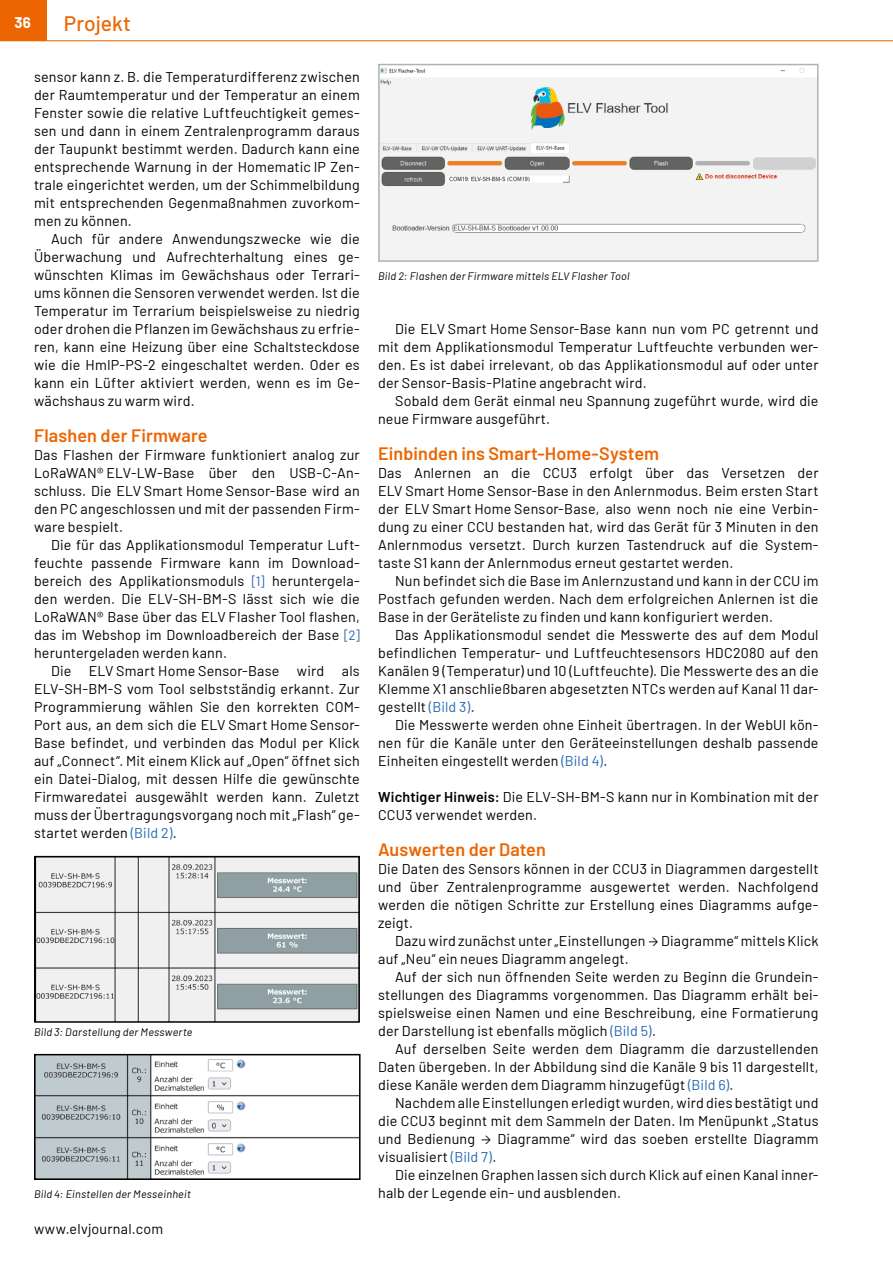
<style>
.page{position:relative;width:893px;height:1263px;background:#fff}
.page>*{position:absolute;margin:0;border:0;box-sizing:border-box;transform-origin:0 0}
.t1{font:500 21px "Barlow";color:#ec6502}
.ZZ{font:600 18px "Barlow";letter-spacing:.005em;color:#ec6502}
.t2{font:700 15px "Barlow";color:#fff}
.Fließtext_Neue_Zeile{font:14.25px/18px "Barlow";letter-spacing:.015em;color:#000;text-align:justify}
.Fließtext_Neuer_Absa{font:14.25px/18px "Barlow";letter-spacing:.015em;color:#000;text-align:justify}
.Bildunterschrift{font:italic 10.8px "Barlow";letter-spacing:.025em;color:#000}
.s1{font-size:13.5px;color:#2769b2}
.s2{color:#2769b2}
.s3{font-weight:600}
</style>
<div class="page">
<div style="left:0;top:0;width:47px;height:40px;background:#ec6502"></div>
<hr style="left:0;top:40px;width:893px;height:1px;background:#ec6502">
<img style="left:381px;top:67px;width:435px;height:192px">
<div style="left:378px;top:64px;width:441px;height:198px;border:2px solid #b1b2b3"></div>
<img style="left:37px;top:859px;width:320px;height:161px">
<div style="left:34px;top:856px;width:326px;height:167px;border:2px solid #000"></div>
<img style="left:37px;top:1057px;width:321px;height:120px">
<div style="left:34px;top:1054px;width:327px;height:126px;border:2px solid #000"></div>
<p class="t2" style="left:14px;top:11px;width:18px">36</p>
<h1 class="t1" style="left:64px;top:8px;width:69px">Projekt</h1>
<p class="Fließtext_Neuer_Absa" style="left:34px;top:67px;width:327px">sensor kann z. B. die Temperaturdifferenz zwischen der Raumtemperatur und der Temperatur an einem Fenster sowie die relative Luftfeuchtigkeit gemes&shy;sen und dann in einem Zentralenprogramm daraus der Taupunkt bestimmt werden. Dadurch kann eine entsprechende Warnung in der Homematic IP Zen&shy;trale eingerichtet werden, um der Schimmelbildung mit entsprechenden Gegenmaßnahmen zuvorkom&shy;men zu können.</p>
<p class="Fließtext_Neue_Zeile" style="left:34px;top:229px;width:327px;text-indent:17px">Auch für andere Anwendungszwecke wie die Überwachung und Aufrechterhaltung eines ge&shy;wünschten Klimas im Gewächshaus oder Terrari&shy;ums können die Sensoren verwendet werden. Ist die Temperatur im Terrarium beispielsweise zu niedrig oder drohen die Pflanzen im Gewächshaus zu erfrie&shy;ren, kann eine Heizung über eine Schaltsteckdose wie die HmIP-PS-2 eingeschaltet werden. Oder es kann ein Lüfter aktiviert werden, wenn es im Ge&shy;wächshaus zu warm wird.</p>
<p class="ZZ" style="left:34px;top:422px;width:175px">Flashen der Firmware</p>
<p class="Fließtext_Neuer_Absa" style="left:34px;top:445px;width:327px">Das Flashen der Firmware funktioniert analog zur LoRaWAN® ELV-LW-Base über den USB-C-An&shy;schluss. Die ELV Smart Home Sensor-Base wird an den PC angeschlossen und mit der passenden Firm&shy;ware bespielt.</p>
<p class="Fließtext_Neue_Zeile" style="left:34px;top:535px;width:327px;text-indent:17px">Die für das Applikationsmodul Temperatur Luft&shy;feuchte passende Firmware kann im Download&shy;bereich des Applikationsmoduls <span class="s1">[1]</span> heruntergela&shy;den werden. Die ELV-SH-BM-S lässt sich wie die LoRaWAN® Base über das ELV Flasher Tool flashen, das im Webshop im Downloadbereich der Base <span class="s1">[2] </span>heruntergeladen werden kann.</p>
<p class="Fließtext_Neue_Zeile" style="left:34px;top:661px;width:327px;text-indent:17px">Die ELV Smart Home Sensor-Base wird als ELV-SH-BM-S vom Tool selbstständig erkannt. Zur Programmierung wählen Sie den korrekten COM-Port aus, an dem sich die ELV Smart Home Sensor-Base befindet, und verbinden das Modul per Klick auf „Connect“. Mit einem Klick auf „Open“ öffnet sich ein Datei-Dialog, mit dessen Hilfe die gewünschte Firmwaredatei ausgewählt werden kann. Zuletzt muss der Übertragungsvorgang noch mit „Flash“ ge&shy;startet werden <span class="s2">(Bild 2)</span>.</p>
<p class="Bildunterschrift" style="left:34px;top:1024px;width:160px">Bild 3: Darstellung der Messwerte</p>
<p class="Bildunterschrift" style="left:34px;top:1186px;width:158px">Bild 4: Einstellen der Messeinheit</p>
<p class="Fließtext_Neue_Zeile" style="left:34px;top:1219px;width:131px">www.elvjournal.com</p>
<p class="Bildunterschrift" style="left:378px;top:268px;width:253px">Bild 2: Flashen der Firmware mittels ELV Flasher Tool</p>
<p class="Fließtext_Neue_Zeile" style="left:378px;top:319px;width:442px;text-indent:17px">Die ELV Smart Home Sensor-Base kann nun vom PC getrennt und mit dem Applikationsmodul Temperatur Luftfeuchte verbunden wer&shy;den. Es ist dabei irrelevant, ob das Applikationsmodul auf oder unter der Sensor-Basis-Platine angebracht wird.</p>
<p class="Fließtext_Neue_Zeile" style="left:378px;top:391px;width:442px;text-indent:17px">Sobald dem Gerät einmal neu Spannung zugeführt wurde, wird die neue Firmware ausgeführt.</p>
<p class="ZZ" style="left:378px;top:440px;width:282px">Einbinden ins Smart-Home-System</p>
<p class="Fließtext_Neuer_Absa" style="left:378px;top:463px;width:442px">Das Anlernen an die CCU3 erfolgt über das Versetzen der ELV Smart Home Sensor-Base in den Anlernmodus. Beim ersten Start der ELV Smart Home Sensor-Base, also wenn noch nie eine Verbin&shy;dung zu einer CCU bestanden hat, wird das Gerät für 3 Minuten in den Anlernmodus versetzt. Durch kurzen Tastendruck auf die System&shy;taste S1 kann der Anlernmodus erneut gestartet werden.</p>
<p class="Fließtext_Neue_Zeile" style="left:378px;top:571px;width:442px;text-indent:17px">Nun befindet sich die Base im Anlernzustand und kann in der CCU im Postfach gefunden werden. Nach dem erfolgreichen Anlernen ist die Base in der Geräteliste zu finden und kann konfiguriert werden.</p>
<p class="Fließtext_Neue_Zeile" style="left:378px;top:625px;width:442px;text-indent:17px">Das Applikationsmodul sendet die Messwerte des auf dem Modul befindlichen Temperatur- und Luftfeuchtesensors HDC2080 auf den Kanälen 9 (Temperatur) und 10 (Luftfeuchte). Die Messwerte des an die Klemme X1 anschließbaren abgesetzten NTCs werden auf Kanal 11 dar&shy;gestellt <span class="s2">(Bild 3)</span>.</p>
<p class="Fließtext_Neue_Zeile" style="left:378px;top:715px;width:442px;text-indent:17px">Die Messwerte werden ohne Einheit übertragen. In der WebUI kön&shy;nen für die Kanäle unter den Geräteeinstellungen deshalb passende Einheiten eingestellt werden <span class="s2">(Bild 4)</span>.</p>
<p class="Fließtext_Neuer_Absa" style="left:378px;top:787px;width:442px"><span class="s3">Wichtiger Hinweis:</span> Die ELV-SH-BM-S kann nur in Kombination mit der<br>CCU3 verwendet werden.</p>
<p class="ZZ" style="left:378px;top:836px;width:169px">Auswerten der Daten</p>
<p class="Fließtext_Neuer_Absa" style="left:378px;top:859px;width:442px">Die Daten des Sensors können in der CCU3 in Diagrammen dargestellt und über Zentralenprogramme ausgewertet werden. Nachfolgend werden die nötigen Schritte zur Erstellung eines Diagramms aufge&shy;zeigt.</p>
<p class="Fließtext_Neue_Zeile" style="left:378px;top:931px;width:442px;text-indent:17px">Dazu wird zunächst unter „Einstellungen Diagramme“ mittels Klick auf „Neu“ ein neues Diagramm angelegt.</p>
<p class="Fließtext_Neue_Zeile" style="left:378px;top:967px;width:442px;text-indent:17px">Auf der sich nun öffnenden Seite werden zu Beginn die Grundein&shy;stellungen des Diagramms vorgenommen. Das Diagramm erhält bei&shy;spielsweise einen Namen und eine Beschreibung, eine Formatierung der Darstellung ist ebenfalls möglich <span class="s2">(Bild 5)</span>.</p>
<p class="Fließtext_Neue_Zeile" style="left:378px;top:1039px;width:442px;text-indent:17px">Auf derselben Seite werden dem Diagramm die darzustellenden Daten übergeben. In der Abbildung sind die Kanäle 9 bis 11 dargestellt, diese Kanäle werden dem Diagramm hinzugefügt <span class="s2">(Bild 6)</span>.</p>
<p class="Fließtext_Neue_Zeile" style="left:378px;top:1093px;width:442px;text-indent:17px">Nachdem alle Einstellungen erledigt wurden, wird dies bestätigt und die CCU3 beginnt mit dem Sammeln der Daten. Im Menüpunkt „Status und Bedienung</p>
<p class="Fließtext_Neue_Zeile" style="left:498px;top:1129px;width:322px">Diagramme“ wird das soeben erstellte Diagramm</p>
<p class="Fließtext_Neue_Zeile" style="left:378px;top:1147px;width:120px">visualisiert <span class="s2">(Bild 7)</span>.</p>
<p class="Fließtext_Neue_Zeile" style="left:378px;top:1165px;width:442px;text-indent:17px">Die einzelnen Graphen lassen sich durch Klick auf einen Kanal inner&shy;halb der Legende ein- und ausblenden.</p>
</div>
